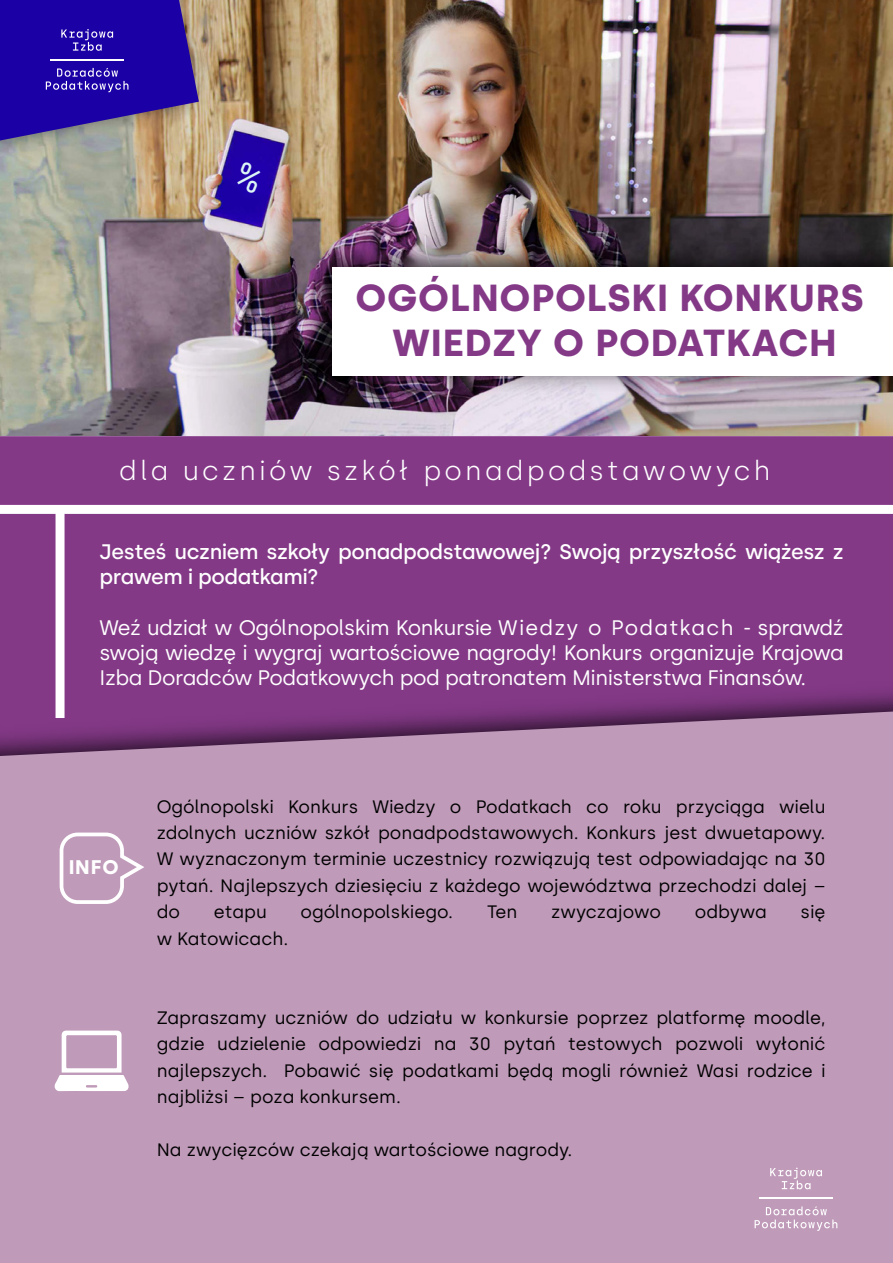
<style>
.page{position:relative;width:893px;height:1263px;background:#fff}
.page>*{position:absolute;margin:0;border:0;box-sizing:border-box;transform-origin:0 0}
.t1{font:700 37.65px/45.2px "Silka";letter-spacing:.02em;color:#843987;text-align:center}
.t2{font:300 27px "Silka";letter-spacing:.12em;color:#fff}
.t3{font:21px/25.2px "Silka";letter-spacing:-.02em;color:#fff;text-align:justify}
.t4{font:500 21px/25.2px "Silka";letter-spacing:-.02em;color:#fff}
.t5{font:700 19.8px "Silka";color:#fff}
.t6{font:18px/26.4px "Silka";color:#000;text-align:justify}
</style>
<div class="page">
<img style="left:0;top:0;width:893px;height:436px">
<div style="left:0;top:436px;width:893px;height:237px;background:#843987"></div>
<img style="left:0;top:673px;width:893px;height:38px">
<div style="left:0;top:711px;width:893px;height:552px;background:#bf9ab9"></div>
<img style="left:0;top:0;width:221px;height:170px">
<svg style="left:0;top:0;width:199px;height:141px"></svg>
<hr style="left:50px;top:59px;width:74px;height:1px;background:#fff">
<div style="left:56px;top:509px;width:9px;height:209px;background:#fff"></div>
<div style="left:0;top:505px;width:893px;height:9px;background:#fff"></div>
<svg style="left:58px;top:831px;width:88px;height:75px"></svg>
<svg style="left:53px;top:1030px;width:77px;height:61px"></svg>
<svg style="left:770px;top:1167px;width:52px;height:22px"></svg>
<svg style="left:755px;top:1206px;width:82px;height:25px"></svg>
<hr style="left:759px;top:1198px;width:74px;height:1px;background:#fff">
<img style="left:291px;top:231px;width:602px;height:171px">
<div style="left:332px;top:267px;width:561px;height:108px;background:#fff"></div>
<svg style="left:234px;top:161px;width:30px;height:33px"></svg>
<h1 class="t1" style="left:355px;top:275px;width:510px">OGÓLNOPOLSKI KONKURS<br>WIEDZY O PODATKACH</h1>
<h2 class="t2" style="left:119px;top:454px;width:653px">dla uczniów szkół ponadpodstawowych</h2>
<p class="t4" style="left:100px;top:539px;width:746px">Jesteś uczniem szkoły ponadpodstawowej? Swoją przyszłość wiążesz z prawem i podatkami?</p>
<p class="t3" style="left:100px;top:615px;width:746px">Weź udział w Ogólnopolskim Konkursie Wiedzy o Podatkach - sprawdź swoją wiedzę i wygraj wartościowe nagrody! Konkurs organizuje Krajowa Izba Doradców Podatkowych pod patronatem Ministerstwa Finansów.</p>
<p class="t5" style="left:69px;top:855px;width:51px">INFO</p>
<p class="t6" style="left:157px;top:793px;width:670px">Ogólnopolski Konkurs Wiedzy o Podatkach co roku przyciąga wielu zdolnych uczniów szkół ponadpodstawowych. Konkurs jest dwuetapowy.<br>W wyznaczonym terminie uczestnicy rozwiązują test odpowiadając na 30 pytań. Najlepszych dziesięciu z każdego województwa przechodzi dalej – do</p>
<p class="t6" style="left:214px;top:899px;width:54px">etapu</p>
<p class="t6" style="left:301px;top:899px;width:154px">ogólnopolskiego.</p>
<p class="t6" style="left:487px;top:899px;width:32px">Ten</p>
<p class="t6" style="left:551px;top:899px;width:111px">zwyczajowo</p>
<p class="t6" style="left:695px;top:899px;width:73px">odbywa</p>
<p class="t6" style="left:801px;top:899px;width:26px">się</p>
<p class="t6" style="left:157px;top:925px;width:133px">w Katowicach.</p>
<p class="t6" style="left:157px;top:1004px;width:670px">Zapraszamy uczniów do udziału w konkursie poprzez platformę moodle, gdzie udzielenie odpowiedzi na 30 pytań testowych pozwoli wyłonić najlepszych. Pobawić się podatkami będą mogli również Wasi rodzice i najbliżsi – poza konkursem.</p>
<p class="t6" style="left:157px;top:1136px;width:417px">Na zwycięzców czekają wartościowe nagrody.</p>
</div>
